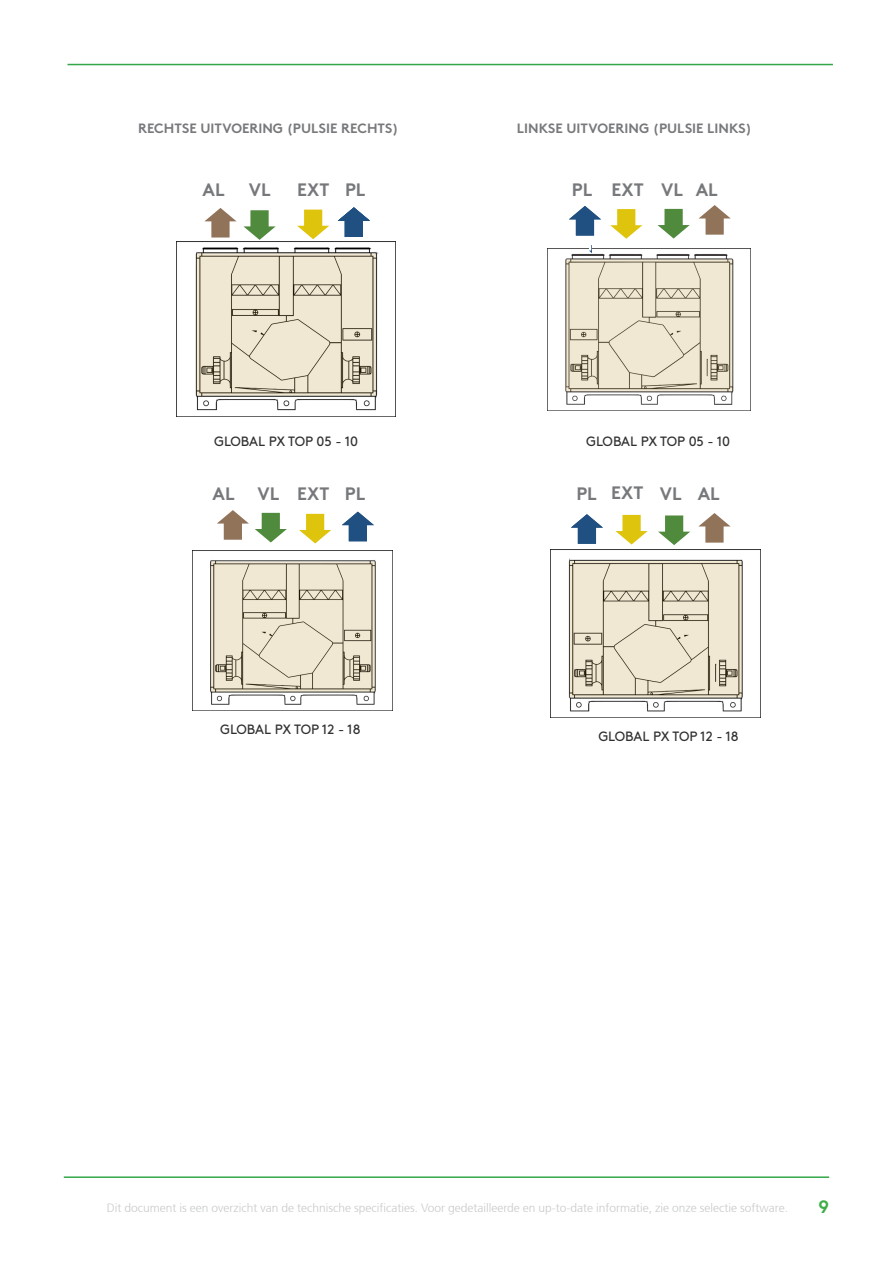
<style>
.page{position:relative;width:893px;height:1263px;background:#fff}
.page>*{position:absolute;margin:0;border:0;box-sizing:border-box;transform-origin:0 0}
.t1{font:700 18px "Swegon Brown";color:#76787b}
.t2{font:700 18px "Swegon Brown";color:#40ae49}
.Swegon_-_classic_tex{font:13.5px "Swegon Brown";color:#312f30}
.Swegon_-_classic_tex-2{font:700 13.5px "Swegon Brown";color:#76787b}
.t3{font:300 12px "Frutiger 45";color:#c7c8ca}
</style>
<div class="page">
<hr style="left:64px;top:1176px;width:765px;height:2px;background:#33a749">
<hr style="left:68px;top:64px;width:765px;height:1px;background:#33a749">
<svg style="left:297px;top:210px;width:32px;height:29px"></svg>
<svg style="left:610px;top:209px;width:32px;height:30px"></svg>
<img style="left:568px;top:558px;width:175px;height:154px">
<img style="left:176px;top:241px;width:219px;height:176px">
<img style="left:192px;top:550px;width:200px;height:160px">
<svg style="left:615px;top:515px;width:33px;height:29px"></svg>
<svg style="left:204px;top:208px;width:33px;height:29px"></svg>
<svg style="left:698px;top:513px;width:33px;height:30px"></svg>
<svg style="left:699px;top:205px;width:32px;height:30px"></svg>
<svg style="left:243px;top:210px;width:33px;height:30px"></svg>
<svg style="left:657px;top:209px;width:33px;height:30px"></svg>
<svg style="left:338px;top:207px;width:32px;height:30px"></svg>
<svg style="left:569px;top:206px;width:32px;height:30px"></svg>
<svg style="left:299px;top:514px;width:32px;height:29px"></svg>
<svg style="left:217px;top:510px;width:32px;height:30px"></svg>
<svg style="left:255px;top:513px;width:32px;height:29px"></svg>
<svg style="left:342px;top:512px;width:32px;height:29px"></svg>
<svg style="left:658px;top:515px;width:32px;height:30px"></svg>
<svg style="left:571px;top:514px;width:32px;height:30px"></svg>
<img style="left:548px;top:248px;width:202px;height:157px">
<svg style="left:589px;top:245px;width:3px;height:8px"></svg>
<p class="Swegon_-_classic_tex-2" style="left:138px;top:117px;width:262px">RECHTSE UITVOERING (PULSIE RECHTS)</p>
<p class="Swegon_-_classic_tex-2" style="left:517px;top:117px;width:236px">LINKSE UITVOERING (PULSIE LINKS)</p>
<p class="t1" style="left:202px;top:175px;width:24px">AL</p>
<p class="t1" style="left:297px;top:175px;width:34px">EXT</p>
<p class="t1" style="left:661px;top:175px;width:23px">VL</p>
<p class="t1" style="left:249px;top:175px;width:23px">VL</p>
<p class="t1" style="left:572px;top:175px;width:22px">PL</p>
<p class="t1" style="left:345px;top:175px;width:22px">PL</p>
<p class="t1" style="left:611px;top:175px;width:34px">EXT</p>
<p class="t1" style="left:696px;top:175px;width:24px">AL</p>
<p class="Swegon_-_classic_tex" style="left:214px;top:431px;width:146px">GLOBAL PX TOP 05 - 10</p>
<p class="Swegon_-_classic_tex" style="left:586px;top:431px;width:146px">GLOBAL PX TOP 05 - 10</p>
<p class="t1" style="left:213px;top:479px;width:24px">AL</p>
<p class="t1" style="left:611px;top:478px;width:34px">EXT</p>
<p class="t1" style="left:698px;top:479px;width:24px">AL</p>
<p class="t1" style="left:345px;top:479px;width:22px">PL</p>
<p class="t1" style="left:258px;top:479px;width:23px">VL</p>
<p class="t1" style="left:297px;top:479px;width:34px">EXT</p>
<p class="t1" style="left:576px;top:479px;width:22px">PL</p>
<p class="t1" style="left:660px;top:479px;width:23px">VL</p>
<p class="Swegon_-_classic_tex" style="left:220px;top:719px;width:142px">GLOBAL PX TOP 12 - 18</p>
<p class="Swegon_-_classic_tex" style="left:598px;top:726px;width:142px">GLOBAL PX TOP 12 - 18</p>
<p class="t3" style="left:107px;top:1201px;width:683px">Dit document is een overzicht van de technische specificaties. Voor gedetailleerde en up-to-date informatie, zie onze selectie software.</p>
<h1 class="t2" style="left:819px;top:1192px;width:12px">9</h1>
</div>
